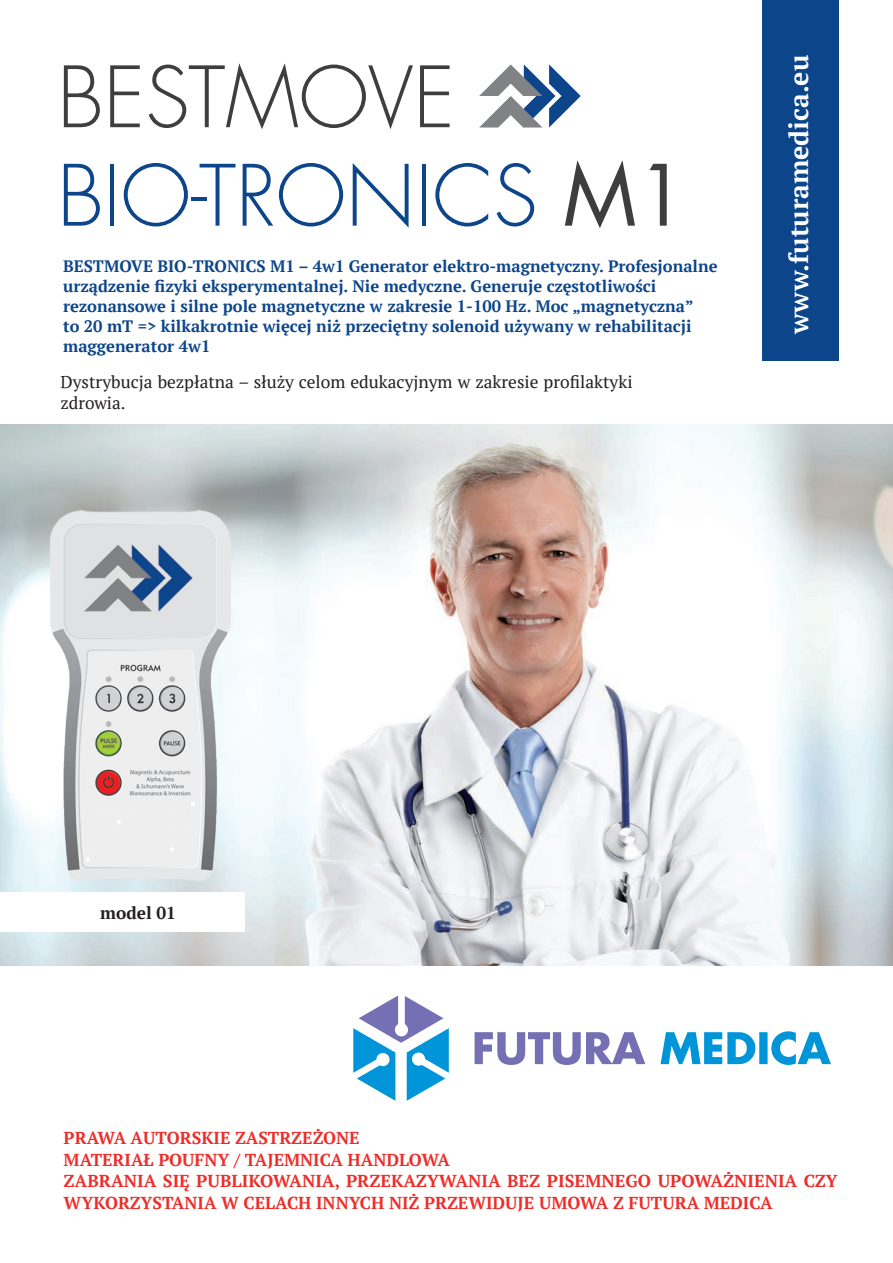
<style>
.page{position:relative;width:893px;height:1263px;background:#fff}
.page>*{position:absolute;margin:0;border:0;box-sizing:border-box;transform-origin:0 0}
.t1{font:300 82.05px/98.4px "Futura LT Pro";color:#0c4589}
.tab{font:700 26.4px "PT Serif";color:#fff}
.txt{font:700 17.25px/21.6px "PT Serif";color:#ee2d29}
.txt-2{font:17.25px/21.6px "PT Serif";color:#231f20}
.tab-2{font:700 17.25px "PT Serif";color:#231f20}
.tab-3{font:700 16.5px/19.8px "PT Serif";color:#0c4589}
.s1{color:#3e3e3f}
.s2{font-weight:400;color:#3e3e3f}
</style>
<div class="page">
<img style="left:0;top:424px;width:893px;height:541px">
<img style="left:50px;top:510px;width:180px;height:370px">
<div style="left:763px;top:0;width:76px;height:361px;background:#0c4589"></div>
<div style="left:0;top:892px;width:245px;height:40px;background:#fff"></div>
<svg style="left:479px;top:64px;width:102px;height:64px"></svg>
<svg style="left:353px;top:995px;width:96px;height:106px"></svg>
<svg style="left:475px;top:1032px;width:170px;height:33px"></svg>
<svg style="left:660px;top:1031px;width:171px;height:34px"></svg>
<p class="t1" style="left:57px;top:49px;width:631px"><span class="s1">BESTMOVE<br></span>BIO-TRONICS <span class="s2">M1</span></p>
<p class="tab-3" style="left:63px;top:256px;width:656px">BESTMOVE BIO-TRONICS M1 – 4w1 Generator elektro-magnetyczny. Profesjonalne urządzenie fizyki eksperymentalnej. Nie medyczne. Generuje częstotliwości rezonansowe i silne pole magnetyczne w zakresie 1-100 Hz. Moc „magnetyczna”<br>to 20 mT =&gt; kilkakrotnie więcej niż przeciętny solenoid używany w rehabilitacji maggenerator 4w1</p>
<p class="txt-2" style="left:60px;top:371px;width:574px">Dystrybucja bezpłatna – służy celom edukacyjnym w zakresie profilaktyki zdrowia.</p>
<p class="tab" style="left:781px;top:334px;width:281px;rotate:-90deg">www.futuramedica.eu</p>
<p class="tab-2" style="left:100px;top:901px;width:77px">model 01</p>
<p class="txt" style="left:64px;top:1127px;width:298px">PRAWA AUTORSKIE ZASTRZEŻONE</p>
<p class="txt" style="left:64px;top:1148px;width:388px">MATERIAŁ POUFNY / TAJEMNICA HANDLOWA</p>
<p class="txt" style="left:64px;top:1170px;width:776px">ZABRANIA SIĘ PUBLIKOWANIA, PRZEKAZYWANIA BEZ PISEMNEGO UPOWAŻNIENIA CZY<br>WYKORZYSTANIA W CELACH INNYCH NIŻ PRZEWIDUJE UMOWA Z FUTURA MEDICA</p>
</div>
